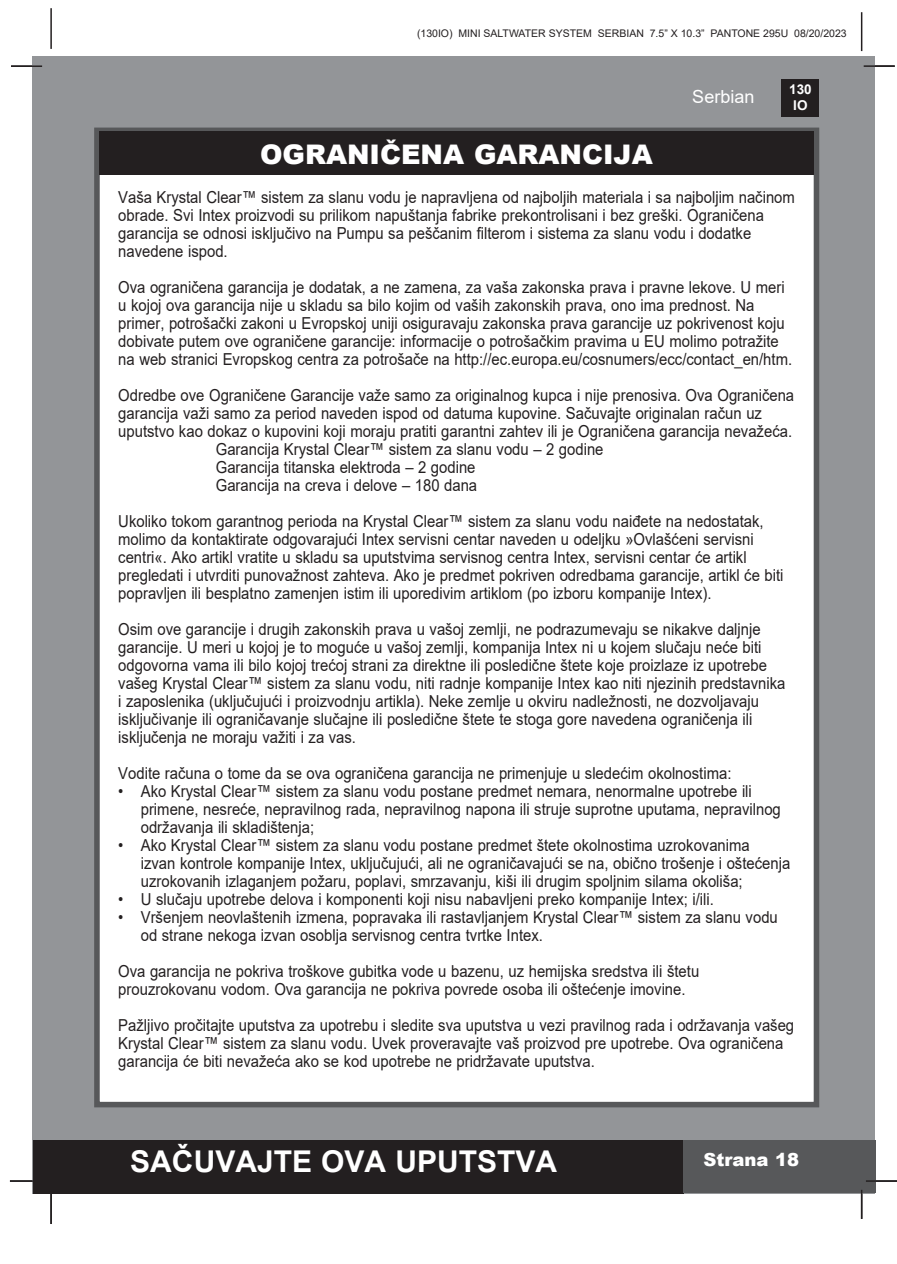
<style>
.page{position:relative;width:897px;height:1264px;background:#fff}
.page>*{position:absolute;margin:0;border:0;box-sizing:border-box;transform-origin:0 0}
.t1{font:700 30px "Arial";color:#fff}
.t2{font:900 27px "Arial";color:#fff}
.t3{font:900 18px "Arial";color:#fff}
.t4{font:18px "Arial";color:#fff}
.body{font:16.5px "Arial";color:#231f20;scale:.9 1}
.t5{font:700 13.5px/16.2px "Arial";color:#fff;text-align:center}
.t6{font:10.5px "Arial";color:#231f20}
</style>
<div class="page">
<hr style="left:50px;top:8px;width:2px;height:41px;background:#231f20">
<hr style="left:860px;top:12px;width:2px;height:39px;background:#231f20">
<div style="left:33px;top:56px;width:842px;height:1137px;background:#939598"></div>
<div style="left:781px;top:79px;width:38px;height:38px;background:#231f20"></div>
<div style="left:33px;top:1140px;width:650px;height:53px;background:#231f20"></div>
<div style="left:682px;top:1140px;width:193px;height:53px;background:#57585a"></div>
<div style="left:94px;top:128px;width:725px;height:979px;background:#fff;border:6px solid #57585a"></div>
<hr style="left:11px;top:65px;width:31px;height:2px;background:#231f20">
<hr style="left:863px;top:65px;width:31px;height:2px;background:#231f20">
<hr style="left:865px;top:1180px;width:31px;height:1px;background:#231f20">
<hr style="left:860px;top:1189px;width:2px;height:30px;background:#231f20">
<hr style="left:50px;top:1193px;width:2px;height:31px;background:#231f20">
<hr style="left:10px;top:1180px;width:31px;height:1px;background:#231f20">
<div style="left:99px;top:131px;width:714px;height:44px;background:#231f20"></div>
<p class="t6" style="left:417px;top:26px;width:431px">(130IO) MINI SALTWATER SYSTEM SERBIAN 7.5” X 10.3” PANTONE 295U 08/20/2023</p>
<p class="t2" style="left:260px;top:134px;width:394px">OGRANIČENA GARANCIJA</p>
<p class="t4" style="left:692px;top:84px;width:64px">Serbian</p>
<p class="t5" style="left:789px;top:81px;width:24px">130<br>IO</p>
<p class="body" style="left:118px;top:186px;width:753px">Vaša Krystal Clear™ sistem za slanu vodu je napravljena od najboljih materiala i sa najboljim načinom</p>
<p class="body" style="left:118px;top:204px;width:719px">obrade. Svi Intex proizvodi su prilikom napuštanja fabrike prekontrolisani i bez greški. Ograničena</p>
<p class="body" style="left:118px;top:222px;width:704px">garancija se odnosi isključivo na Pumpu sa peščanim filterom i sistema za slanu vodu i dodatke</p>
<p class="body" style="left:118px;top:240px;width:123px">navedene ispod.</p>
<p class="body" style="left:118px;top:276px;width:742px">Ova ograničena garancija je dodatak, a ne zamena, za vaša zakonska prava i pravne lekove. U meri</p>
<p class="body" style="left:118px;top:294px;width:708px">u kojoj ova garancija nije u skladu sa bilo kojim od vaših zakonskih prava, ono ima prednost. Na</p>
<p class="body" style="left:118px;top:312px;width:741px">primer, potrošački zakoni u Evropskoj uniji osiguravaju zakonska prava garancije uz pokrivenost koju</p>
<p class="body" style="left:118px;top:330px;width:735px">dobivate putem ove ograničene garancije: informacije o potrošačkim pravima u EU molimo potražite</p>
<p class="body" style="left:118px;top:348px;width:750px">na web stranici Evropskog centra za potrošače na http://ec.europa.eu/cosnumers/ecc/contact_en/htm.</p>
<p class="body" style="left:118px;top:384px;width:752px">Odredbe ove Ograničene Garancije važe samo za originalnog kupca i nije prenosiva. Ova Ograničena</p>
<p class="body" style="left:118px;top:402px;width:716px">garancija važi samo za period naveden ispod od datuma kupovine. Sačuvajte originalan račun uz</p>
<p class="body" style="left:118px;top:420px;width:750px">uputstvo kao dokaz o kupovini koji moraju pratiti garantni zahtev ili je Ograničena garancija nevažeća.</p>
<p class="body" style="left:216px;top:438px;width:432px">Garancija Krystal Clear™ sistem za slanu vodu – 2 godine</p>
<p class="body" style="left:216px;top:456px;width:290px">Garancija titanska elektroda – 2 godine</p>
<p class="body" style="left:216px;top:474px;width:292px">Garancija na creva i delove – 180 dana</p>
<p class="body" style="left:118px;top:510px;width:718px">Ukoliko tokom garantnog perioda na Krystal Clear™ sistem za slanu vodu naiđete na nedostatak,</p>
<p class="body" style="left:118px;top:528px;width:707px">molimo da kontaktirate odgovarajući Intex servisni centar naveden u odeljku »Ovlašćeni servisni</p>
<p class="body" style="left:118px;top:546px;width:699px">centri«. Ako artikl vratite u skladu sa uputstvima servisnog centra Intex, servisni centar će artikl</p>
<p class="body" style="left:118px;top:564px;width:740px">pregledati i utvrditi punovažnost zahteva. Ako je predmet pokriven odredbama garancije, artikl će biti</p>
<p class="body" style="left:118px;top:582px;width:660px">popravljen ili besplatno zamenjen istim ili uporedivim artiklom (po izboru kompanije Intex).</p>
<p class="body" style="left:118px;top:618px;width:715px">Osim ove garancije i drugih zakonskih prava u vašoj zemlji, ne podrazumevaju se nikakve daljnje</p>
<p class="body" style="left:118px;top:636px;width:716px">garancije. U meri u kojoj je to moguće u vašoj zemlji, kompanija Intex ni u kojem slučaju neće biti</p>
<p class="body" style="left:118px;top:654px;width:722px">odgovorna vama ili bilo kojoj trećoj strani za direktne ili posledične štete koje proizlaze iz upotrebe</p>
<p class="body" style="left:118px;top:672px;width:742px">vašeg Krystal Clear™ sistem za slanu vodu, niti radnje kompanije Intex kao niti njezinih predstavnika</p>
<p class="body" style="left:118px;top:690px;width:713px">i zaposlenika (uključujući i proizvodnju artikla). Neke zemlje u okviru nadležnosti, ne dozvoljavaju</p>
<p class="body" style="left:118px;top:708px;width:706px">isključivanje ili ograničavanje slučajne ili posledične štete te stoga gore navedena ograničenja ili</p>
<p class="body" style="left:118px;top:726px;width:266px">isključenja ne moraju važiti i za vas.</p>
<p class="body" style="left:118px;top:762px;width:682px">Vodite računa o tome da se ova ograničena garancija ne primenjuje u sledećim okolnostima:</p>
<p class="body" style="left:118px;top:780px;width:705px">• Ako Krystal Clear™ sistem za slanu vodu postane predmet nemara, nenormalne upotrebe ili</p>
<p class="body" style="left:141px;top:798px;width:712px">primene, nesreće, nepravilnog rada, nepravilnog napona ili struje suprotne uputama, nepravilnog</p>
<p class="body" style="left:141px;top:816px;width:194px">održavanja ili skladištenja;</p>
<p class="body" style="left:118px;top:834px;width:703px">• Ako Krystal Clear™ sistem za slanu vodu postane predmet štete okolnostima uzrokovanima</p>
<p class="body" style="left:141px;top:852px;width:723px">izvan kontrole kompanije Intex, uključujući, ali ne ograničavajući se na, obično trošenje i oštećenja</p>
<p class="body" style="left:141px;top:870px;width:670px">uzrokovanih izlaganjem požaru, poplavi, smrzavanju, kiši ili drugim spoljnim silama okoliša;</p>
<p class="body" style="left:118px;top:888px;width:663px">• U slučaju upotrebe delova i komponenti koji nisu nabavljeni preko kompanije Intex; i/ili.</p>
<p class="body" style="left:118px;top:906px;width:734px">• Vršenjem neovlaštenih izmena, popravaka ili rastavljanjem Krystal Clear™ sistem za slanu vodu</p>
<p class="body" style="left:141px;top:924px;width:448px">od strane nekoga izvan osoblja servisnog centra tvrtke Intex.</p>
<p class="body" style="left:118px;top:960px;width:647px">Ova garancija ne pokriva troškove gubitka vode u bazenu, uz hemijska sredstva ili štetu</p>
<p class="body" style="left:118px;top:978px;width:631px">prouzrokovanu vodom. Ova garancija ne pokriva povrede osoba ili oštećenje imovine.</p>
<p class="body" style="left:118px;top:1014px;width:752px">Pažljivo pročitajte uputstva za upotrebu i sledite sva uputstva u vezi pravilnog rada i održavanja vašeg</p>
<p class="body" style="left:118px;top:1032px;width:740px">Krystal Clear™ sistem za slanu vodu. Uvek proveravajte vaš proizvod pre upotrebe. Ova ograničena</p>
<p class="body" style="left:118px;top:1050px;width:531px">garancija će biti nevažeća ako se kod upotrebe ne pridržavate uputstva.</p>
<h1 class="t1" style="left:130px;top:1140px;width:428px">SAČUVAJTE OVA UPUTSTVA</h1>
<p class="t3" style="left:703px;top:1146px;width:97px">Strana 18</p>
</div>
